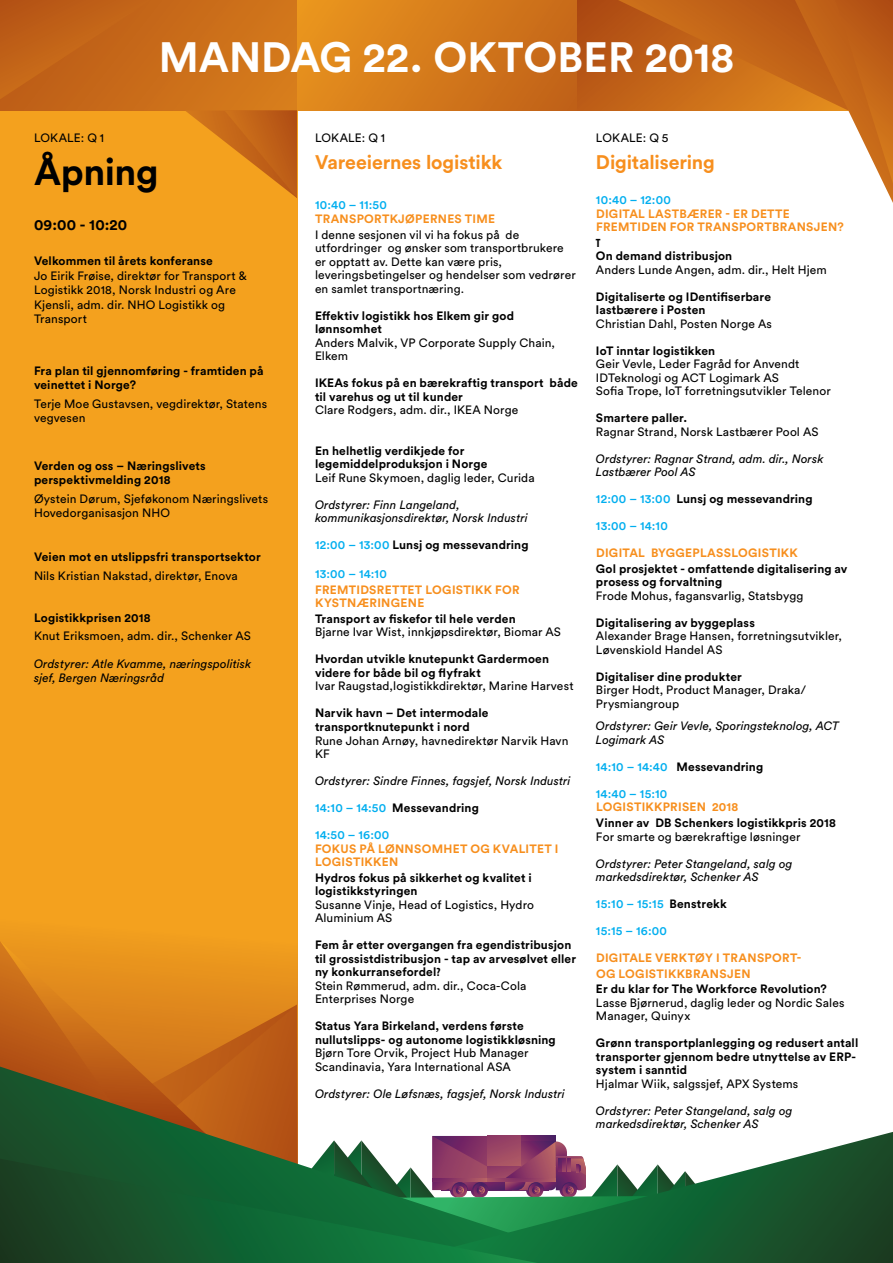
<style>
.page{position:relative;width:893px;height:1263px;background:#fff}
.page>*{position:absolute;margin:0;border:0;box-sizing:border-box;transform-origin:0 0}
.t1{font:700 42px "Circular Std";letter-spacing:.005em;color:#fff}
.t2{font:700 37.5px "Circular Std";letter-spacing:-.01em;color:#000}
.t3{font:700 19.5px "Circular Std";letter-spacing:-.005em;color:#f78f1e}
.t4{font:700 15px "Circular Std";letter-spacing:.015em;color:#000}
.t5{font:12px/13.5px "Circular Std";letter-spacing:.01em;color:#000}
.t6{font:700 12px/13.5px "Circular Std";letter-spacing:.01em;color:#000}
.t7{font:italic 12px/13.5px "Circular Std";letter-spacing:.005em;color:#000}
.t8{font:700 12px/13.5px "Circular Std";letter-spacing:.025em;color:#f78f1e}
.t9{font:500 12px "Circular Std";letter-spacing:.025em;color:#00aeef}
.t10{font:700 condensed 12px "Myriad Pro";color:#000}
.s1{font-weight:500;color:#00aeef}
.s2{font-family:"Myriad Pro";font-stretch:condensed}
.s3{font-weight:400}
.s4{font-weight:700;color:#000}
</style>
<div class="page">
<div style="left:0;top:111px;width:297px;height:1152px;background:#f4a11e"></div>
<div style="left:0;top:0;width:297px;height:111px;background:#cd711a"></div>
<div style="left:297px;top:0;width:281px;height:111px;background:linear-gradient(to right,#e7911e,#c36419)"></div>
<div style="left:578px;top:0;width:315px;height:111px;background:#b65515"></div>
<svg style="left:0;top:0;width:151px;height:99px"></svg>
<svg style="left:186px;top:111px;width:111px;height:87px"></svg>
<svg style="left:0;top:941px;width:298px;height:125px"></svg>
<svg style="left:618px;top:0;width:275px;height:203px"></svg>
<svg style="left:0;top:1066px;width:376px;height:92px"></svg>
<svg style="left:432px;top:1132px;width:461px;height:131px"></svg>
<svg style="left:0;top:1158px;width:537px;height:105px;background:#23633b"></svg>
<h1 class="t1" style="left:159px;top:30px;width:577px">MANDAG 22. OKTOBER 2018</h1>
<p class="t5" style="left:34px;top:131px;width:72px">LOKALE: Q 1</p>
<h2 class="t2" style="left:34px;top:148px;width:126px">Åpning</h2>
<p class="t4" style="left:34px;top:215px;width:95px">09:00 - 10:20</p>
<p class="t6" style="left:34px;top:254px;width:180px">Velkommen til årets konferanse</p>
<p class="t5" style="left:34px;top:268px;width:214px;line-height:14.4px">Jo Eirik Frøise, direktør for Transport &amp;<br>Logistikk 2018, Norsk Industri og Are<br>Kjensli, adm. dir. NHO Logistikk og<br>Transport</p>
<p class="t6" style="left:34px;top:363px;width:231px;line-height:14.4px">Fra plan til gjennomføring - framtiden på veinettet i Norge?</p>
<p class="t5" style="left:34px;top:396px;width:235px;line-height:14.4px">Terje Moe Gustavsen, vegdirektør, Statens vegvesen</p>
<p class="t6" style="left:34px;top:458px;width:173px;line-height:14.4px">Verden og oss – Næringslivets perspektivmelding 2018</p>
<p class="t5" style="left:34px;top:491px;width:236px;line-height:14.4px">Øystein Dørum, Sjeføkonom Næringslivets<br>Hovedorganisasjon NHO</p>
<p class="t6" style="left:34px;top:550px;width:228px">Veien mot en utslippsfri transportsektor</p>
<p class="t5" style="left:34px;top:569px;width:205px">Nils Kristian Nakstad, direktør, Enova</p>
<p class="t6" style="left:34px;top:610px;width:118px">Logistikkprisen 2018</p>
<p class="t5" style="left:34px;top:629px;width:218px">Knut Eriksmoen, adm. dir., Schenker AS</p>
<p class="t7" style="left:34px;top:657px;width:219px">Ordstyrer: Atle Kvamme, næringspolitisk sjef, Bergen Næringsråd</p>
<p class="t5" style="left:315px;top:131px;width:72px">LOKALE: Q 1</p>
<h3 class="t3" style="left:315px;top:149px;width:189px">Vareeiernes logistikk</h3>
<p class="t9" style="left:315px;top:198px;width:73px">10:40 – 11:50</p>
<p class="t8" style="left:315px;top:212px;width:182px">TRANSPORTKJØPERNES TIME</p>
<p class="t5" style="left:315px;top:227px;width:262px">I denne sesjonen vil vi ha fokus på de utfordringer og ønsker som transportbrukere er opptatt av. Dette kan være pris, leveringsbetingelser og hendelser som vedrører en samlet transportnæring.</p>
<p class="t6" style="left:315px;top:308px;width:201px">Effektiv logistikk hos Elkem gir god lønnsomhet</p>
<p class="t5" style="left:315px;top:335px;width:242px">Anders Malvik, VP Corporate Supply Chain,<br>Elkem</p>
<p class="t6" style="left:315px;top:376px;width:264px">IKEAs fokus på en bærekraftig transport både til varehus og ut til kunder</p>
<p class="t5" style="left:315px;top:403px;width:205px">Clare Rodgers, adm. dir., IKEA Norge</p>
<p class="t6" style="left:315px;top:443px;width:174px">En helhetlig verdikjede for legemiddelproduksjon i Norge</p>
<p class="t5" style="left:315px;top:470px;width:221px">Leif Rune Skymoen, daglig leder, Curida</p>
<p class="t7" style="left:315px;top:497px;width:214px">Ordstyrer: Finn Langeland, kommunikasjonsdirektør, Norsk Industri</p>
<p class="t6" style="left:315px;top:538px;width:215px"><span class="s1">12:00 – 13:00</span> Lunsj og messevandring</p>
<p class="t9" style="left:315px;top:566px;width:73px">13:00 – 14:10</p>
<p class="t8" style="left:315px;top:583px;width:206px">FREMTIDSRETTET LOGISTIKK FOR<br>KYSTNÆRINGENE</p>
<p class="t6" style="left:315px;top:612px;width:202px">Transport av fiskefor til hele verden</p>
<p class="t5" style="left:315px;top:625px;width:248px">Bjarne Ivar Wist, innkjøpsdirektør, Biomar AS</p>
<p class="t6" style="left:315px;top:652px;width:236px">Hvordan utvikle knutepunkt Gardermoen videre for både bil og flyfrakt</p>
<p class="t5" style="left:315px;top:679px;width:260px">Ivar Raugstad,logistikkdirektør, Marine Harvest</p>
<p class="t6" style="left:315px;top:706px;width:175px">Narvik havn – Det intermodale transportknutepunkt i nord</p>
<p class="t5" style="left:315px;top:733px;width:255px">Rune Johan Arnøy, havnedirektør Narvik Havn<br>KF</p>
<p class="t7" style="left:315px;top:774px;width:257px">Ordstyrer: Sindre Finnes, fagsjef, Norsk Industri</p>
<p class="t6" style="left:315px;top:801px;width:165px"><span class="s1">14:10 – 14:50</span> Messevandring</p>
<p class="t9" style="left:315px;top:827px;width:76px">14:50 – 16:00</p>
<p class="t8" style="left:315px;top:841px;width:245px">FOKUS PÅ LØNNSOMHET OG KVALITET I<br>LOGISTIKKEN</p>
<p class="t6" style="left:315px;top:870px;width:218px">Hydros fokus på sikkerhet og kvalitet i logistikkstyringen</p>
<p class="t5" style="left:315px;top:897px;width:221px">Susanne Vinje, Head of Logistics, Hydro<br>Aluminium AS</p>
<p class="t6" style="left:315px;top:938px;width:263px">Fem år etter overgangen fra egendistribusjon til grossistdistribusjon - tap av arvesølvet eller ny konkurransefordel<span class="s2">?<br></span><span class="s3">Stein Rømmerud, adm. dir., Coca-Cola Enterprises Norge</span></p>
<p class="t6" style="left:315px;top:1019px;width:242px">Status Yara Birkeland, verdens første nullutslipps- og autonome logistikkløsning</p>
<p class="t5" style="left:315px;top:1046px;width:215px">Bjørn Tore Orvik, Project Hub Manager<br>Scandinavia, Yara International ASA</p>
<p class="t7" style="left:315px;top:1086px;width:252px">Ordstyrer: Ole Løfsnæs, fagsjef, Norsk Industri</p>
<p class="t5" style="left:596px;top:131px;width:74px">LOKALE: Q 5</p>
<h3 class="t3" style="left:596px;top:149px;width:120px">Digitalisering</h3>
<p class="t9" style="left:596px;top:192px;width:76px">10:40 – 12:00</p>
<p class="t8" style="left:596px;top:206px;width:249px">DIGITAL LASTBÆRER - ER DETTE<br>FREMTIDEN FOR TRANSPORTBRANSJEN?</p>
<p class="t10" style="left:596px;top:235px;width:6px">T</p>
<p class="t6" style="left:596px;top:249px;width:138px">On demand distribusjon</p>
<p class="t5" style="left:596px;top:263px;width:232px">Anders Lunde Angen, adm. dir., Helt Hjem</p>
<p class="t6" style="left:596px;top:289px;width:177px">Digitaliserte og IDentifiserbare lastbærere i Posten</p>
<p class="t5" style="left:596px;top:317px;width:178px">Christian Dahl, Posten Norge As</p>
<p class="t6" style="left:596px;top:343px;width:121px">IoT inntar logistikken</p>
<p class="t5" style="left:596px;top:357px;width:236px">Geir Vevle, Leder Fagråd for Anvendt<br>IDTeknologi og ACT Logimark AS<br>Sofia Trope, IoT forretningsutvikler Telenor</p>
<p class="t6" style="left:596px;top:411px;width:93px">Smartere paller.</p>
<p class="t5" style="left:596px;top:425px;width:224px">Ragnar Strand, Norsk Lastbærer Pool AS</p>
<p class="t7" style="left:596px;top:452px;width:229px">Ordstyrer: Ragnar Strand, adm. dir., Norsk<br>Lastbærer Pool AS</p>
<p class="t6" style="left:596px;top:492px;width:218px"><span class="s1">12:00 – 13:00</span> Lunsj og messevandring</p>
<p class="t9" style="left:596px;top:518px;width:73px">13:00 – 14:10</p>
<p class="t8" style="left:596px;top:546px;width:203px">DIGITAL BYGGEPLASSLOGISTIKK</p>
<p class="t6" style="left:596px;top:562px;width:253px">Gol prosjektet - omfattende digitalisering av prosess og forvaltning</p>
<p class="t5" style="left:596px;top:589px;width:209px">Frode Mohus, fagansvarlig, Statsbygg</p>
<p class="t6" style="left:596px;top:616px;width:160px">Digitalisering av byggeplass</p>
<p class="t5" style="left:596px;top:629px;width:248px">Alexander Brage Hansen, forretningsutvikler,<br>Løvenskiold Handel AS</p>
<p class="t6" style="left:596px;top:670px;width:147px">Digitaliser dine produkter</p>
<p class="t5" style="left:596px;top:683px;width:212px">Birger Hodt, Product Manager, Draka/<br>Prysmiangroup</p>
<p class="t7" style="left:596px;top:719px;width:245px">Ordstyrer: Geir Vevle, Sporingsteknolog, ACT<br>Logimark AS</p>
<p class="t6" style="left:596px;top:760px;width:169px"><span class="s1">14:10 – 14:40</span> Messevandring</p>
<p class="t9" style="left:596px;top:786px;width:73px">14:40 – 15:10</p>
<p class="t8" style="left:596px;top:800px;width:144px">LOGISTIKKPRISEN 2018</p>
<p class="t6" style="left:596px;top:816px;width:242px">Vinner av DB Schenkers logistikkpris 2018</p>
<p class="t5" style="left:596px;top:829px;width:206px">For smarte og bærekraftige løsninger</p>
<p class="t7" style="left:596px;top:856px;width:198px">Ordstyrer: Peter Stangeland, salg og markedsdirektør, Schenker AS</p>
<p class="t9" style="left:596px;top:896px;width:132px">15:10 – 15:15 <span class="s4">Benstrekk</span></p>
<p class="t9" style="left:596px;top:923px;width:72px">15:15 – 16:00</p>
<p class="t8" style="left:596px;top:950px;width:207px;line-height:15.6px">DIGITALE VERKTØY I TRANSPORT-<br>OG LOGISTIKKBRANSJEN</p>
<p class="t6" style="left:596px;top:982px;width:232px">Er du klar for The Workforce Revolution?</p>
<p class="t5" style="left:596px;top:996px;width:250px">Lasse Bjørnerud, daglig leder og Nordic Sales<br>Manager, Quinyx</p>
<p class="t6" style="left:596px;top:1036px;width:264px">Grønn transportplanlegging og redusert antall transporter gjennom bedre utnyttelse av ERP&shy;system i sanntid</p>
<p class="t5" style="left:596px;top:1077px;width:204px">Hjalmar Wiik, salgssjef, APX Systems</p>
<p class="t7" style="left:596px;top:1104px;width:198px">Ordstyrer: Peter Stangeland, salg og markedsdirektør, Schenker AS</p>
</div>
